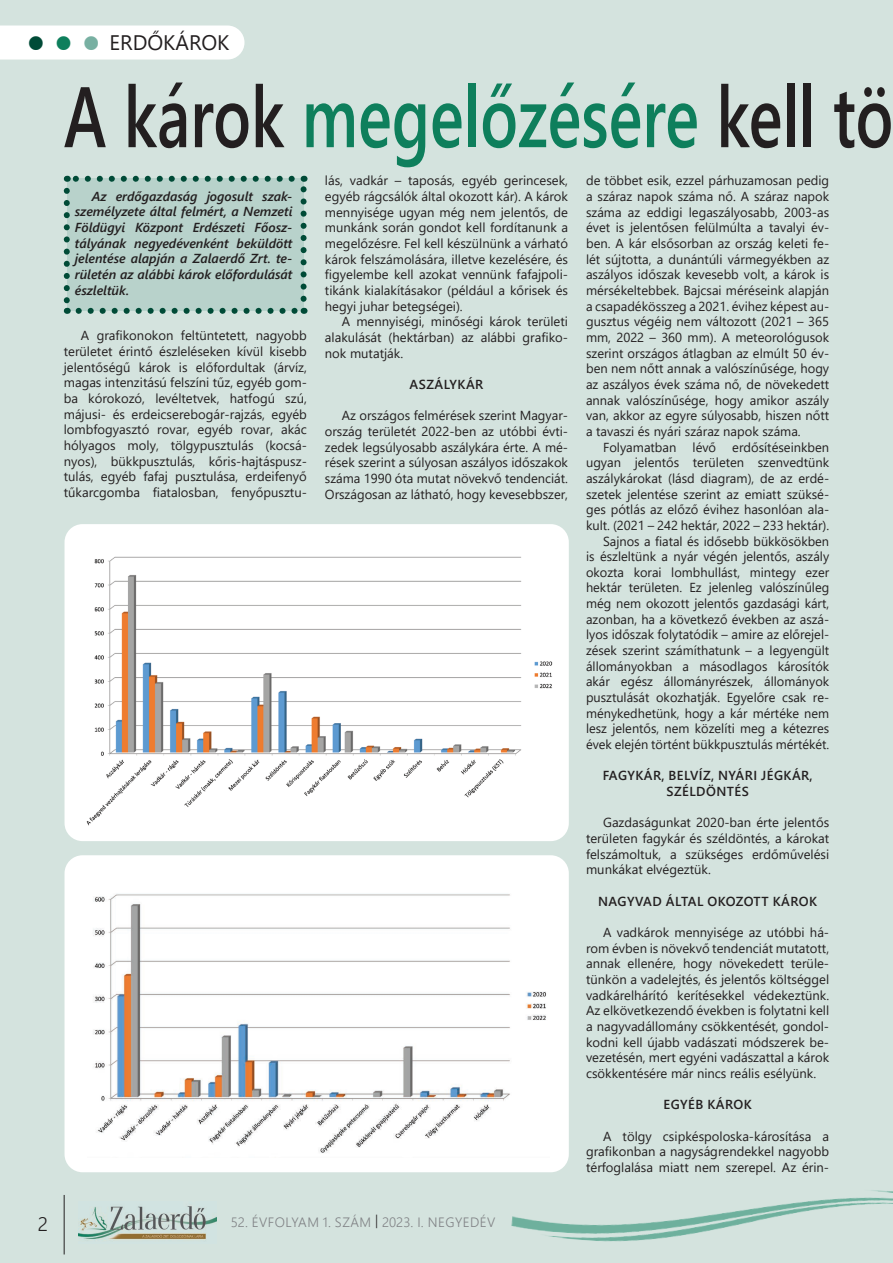
<style>
.page{position:relative;width:893px;height:1263px;background:#d4e3de}
.page>*{position:absolute;margin:0;border:0;box-sizing:border-box;transform-origin:0 0}
.t1{font:600 85.65px "Segoe UI";color:#231f20;scale:.74 1}
.t2{font:21px "Segoe UI";color:#231f20}
.t3{font:300 19.5px "Segoe UI";color:#231f20}
.t4{font:300 13.5px "Segoe UI";letter-spacing:.035em;color:#808285}
.t5{font:13.05px/15.6px "Segoe UI";color:#231f20;text-align:justify}
.t6{font:italic 600 13.05px/15.6px "Segoe UI";color:#231f20;text-align:justify}
.t7{font:600 13.05px/15.6px "Segoe UI";letter-spacing:.035em;color:#231f20;text-align:center}
.s1{font-size:31.5px;color:#004b37}
.s2{font-size:31.5px;color:#0e7f5c}
.s3{font-size:31.5px;color:#78b0a2}
.s4{color:#0e7f5c}
.s5{color:#231f20}
</style>
<div class="page">
<hr style="left:64px;top:1195px;width:1px;height:59px;background:#231f20">
<img style="left:79px;top:1206px;width:137px;height:34px">
<div style="left:0;top:26px;width:244px;height:34px;background:#fff"></div>
<img style="left:509px;top:1172px;width:384px;height:70px">
<div style="left:65px;top:524px;width:504px;height:317px;background:#fff;border-radius:18px"></div>
<img style="left:86px;top:556px;width:467px;height:270px">
<div style="left:65px;top:855px;width:504px;height:317px;background:#fff;border-radius:18px"></div>
<img style="left:93px;top:893px;width:453px;height:260px">
<div style="left:67px;top:179px;width:237px;height:132px;background:#b8d2cb"></div>
<svg style="left:79px;top:308px;width:219px;height:6px"></svg>
<svg style="left:64px;top:191px;width:6px;height:123px"></svg>
<svg style="left:301px;top:176px;width:6px;height:123px"></svg>
<svg style="left:67px;top:176px;width:225px;height:6px"></svg>
<h2 class="t2" style="left:27px;top:23px;width:204px"><span class="s1">●</span> <span class="s2">●</span> <span class="s3">●</span> ERDŐKÁROK</h2>
<h1 class="t1" style="left:64px;top:36px;width:1123px">A károk <span class="s4">megelőzésére</span> kell tö</h1>
<p class="t6" style="left:75px;top:186px;width:219px;text-indent:17px">Az erdőgazdaság jogosult szak&shy;személyzete által felmért, a Nemzeti Földügyi Központ Erdészeti Főosz&shy;tályának negyedévenként beküldött jelentése alapján a Zalaerdő Zrt. te&shy;rületén az alábbi károk előfordulását észleltük.</p>
<p class="t5" style="left:325px;top:172px;width:245px">lás, vadkár – taposás, egyéb gerincesek, egyéb rágcsálók által okozott kár). A károk mennyisége ugyan még nem jelentős, de munkánk során gondot kell fordítanunk a megelőzésre. Fel kell készülnünk a várható károk felszámolására, illetve kezelésére, és figyelembe kell azokat vennünk fafajpoli&shy;tikánk kialakításakor (például a kőrisek és hegyi juhar betegségei).</p>
<p class="t5" style="left:325px;top:313px;width:245px;text-indent:17px">A mennyiségi, minőségi károk területi alakulását (hektárban) az alábbi grafiko&shy;nok mutatják.</p>
<p class="t7" style="left:410px;top:375px;width:75px">ASZÁLYKÁR</p>
<p class="t5" style="left:325px;top:407px;width:245px;text-indent:17px">Az országos felmérések szerint Magyar&shy;ország területét 2022-ben az utóbbi évti&shy;zedek legsúlyosabb aszálykára érte. A mé&shy;rések szerint a súlyosan aszályos időszakok száma 1990 óta mutat növekvő tendenciát.<br>Országosan az látható, hogy kevesebbszer,</p>
<p class="t5" style="left:586px;top:172px;width:245px">de többet esik, ezzel párhuzamosan pedig a száraz napok száma nő. A száraz napok száma az eddigi legaszályosabb, 2003-as évet is jelentősen felülmúlta a tavalyi év&shy;ben. A kár elsősorban az ország keleti fe&shy;lét sújtotta, a dunántúli vármegyékben az aszályos időszak kevesebb volt, a károk is mérsékeltebbek. Bajcsai méréseink alapján a csapadékösszeg a 2021. évihez képest au&shy;gusztus végéig nem változott (2021 – 365 mm, 2022 – 360 mm). A meteorológusok szerint országos átlagban az elmúlt 50 év&shy;ben nem nőtt annak a valószínűsége, hogy az aszályos évek száma nő, de növekedett annak valószínűsége, hogy amikor aszály van, akkor az egyre súlyosabb, hiszen nőtt a tavaszi és nyári száraz napok száma.</p>
<p class="t5" style="left:586px;top:438px;width:245px;text-align:right">Folyamatban lévő erdősítéseinkben ugyan jelentős területen szenvedtünk aszálykárokat (lásd diagram), de az erdé&shy;szetek jelentése szerint az emiatt szüksé&shy;ges pótlás az előző évihez hasonlóan ala&shy;kult. (2021 – 242 hektár, 2022 – 233 hektár).<br>Sajnos a fiatal és idősebb bükkösökben<br>is észleltünk a nyár végén jelentős, aszály okozta korai lombhullást, mintegy ezer hektár területen. Ez jelenleg valószínűleg még nem okozott jelentős gazdasági kárt, azonban, ha a következő években az aszá&shy;lyos időszak folytatódik – amire az előrejel&shy;zések szerint számíthatunk – a legyengült állományokban a másodlagos károsítók akár egész állományrészek, állományok pusztulását okozhatják. Egyelőre csak re&shy;ménykedhetünk, hogy a kár mértéke nem lesz jelentős, nem közelíti meg a kétezres évek elején történt bükkpusztulás mértékét.</p>
<p class="t7" style="left:603px;top:767px;width:212px">FAGYKÁR, BELVÍZ, NYÁRI JÉGKÁR,<br>SZÉLDÖNTÉS</p>
<p class="t5" style="left:586px;top:814px;width:245px;text-indent:17px">Gazdaságunkat 2020-ban érte jelentős területen fagykár és széldöntés, a károkat felszámoltuk, a szükséges erdőművelési munkákat elvégeztük.</p>
<p class="t7" style="left:598px;top:892px;width:221px">NAGYVAD ÁLTAL OKOZOTT KÁROK</p>
<p class="t5" style="left:586px;top:923px;width:245px;text-indent:17px">A vadkárok mennyisége az utóbbi há&shy;rom évben is növekvő tendenciát mutatott, annak ellenére, hogy növekedett terüle&shy;tünkön a vadelejtés, és jelentős költséggel vadkárelhárító kerítésekkel védekeztünk.<br>Az elkövetkezendő években is folytatni kell a nagyvadállomány csökkentését, gondol&shy;kodni kell újabb vadászati módszerek be&shy;vezetésén, mert egyéni vadászattal a károk csökkentésére már nincs reális esélyünk.</p>
<p class="t7" style="left:663px;top:1096px;width:90px">EGYÉB KÁROK</p>
<p class="t5" style="left:586px;top:1127px;width:245px;text-indent:17px">A tölgy csipkéspoloska-károsítása a grafikonban a nagyságrendekkel nagyobb térfoglalása miatt nem szerepel. Az érin-</p>
<p class="t5" style="left:64px;top:327px;width:245px;text-indent:17px">A grafikonokon feltüntetett, nagyobb területet érintő észleléseken kívül kisebb jelentőségű károk is előfordultak (árvíz, magas intenzitású felszíni tűz, egyéb gom&shy;ba kórokozó, levéltetvek, hatfogú szú, májusi- és erdeicserebogár-rajzás, egyéb lombfogyasztó rovar, egyéb rovar, akác hólyagos moly, tölgypusztulás (kocsá&shy;nyos), bükkpusztulás, kőris-hajtáspusz&shy;tulás, egyéb fafaj pusztulása, erdeifenyő tűkarcgomba fiatalosban, fenyőpusztu-</p>
<h3 class="t3" style="left:38px;top:1206px;width:12px">2</h3>
<p class="t4" style="left:231px;top:1209px;width:266px">52. ÉVFOLYAM 1. SZÁM <span class="s5">|</span> 2023. I. NEGYEDÉV</p>
</div>
